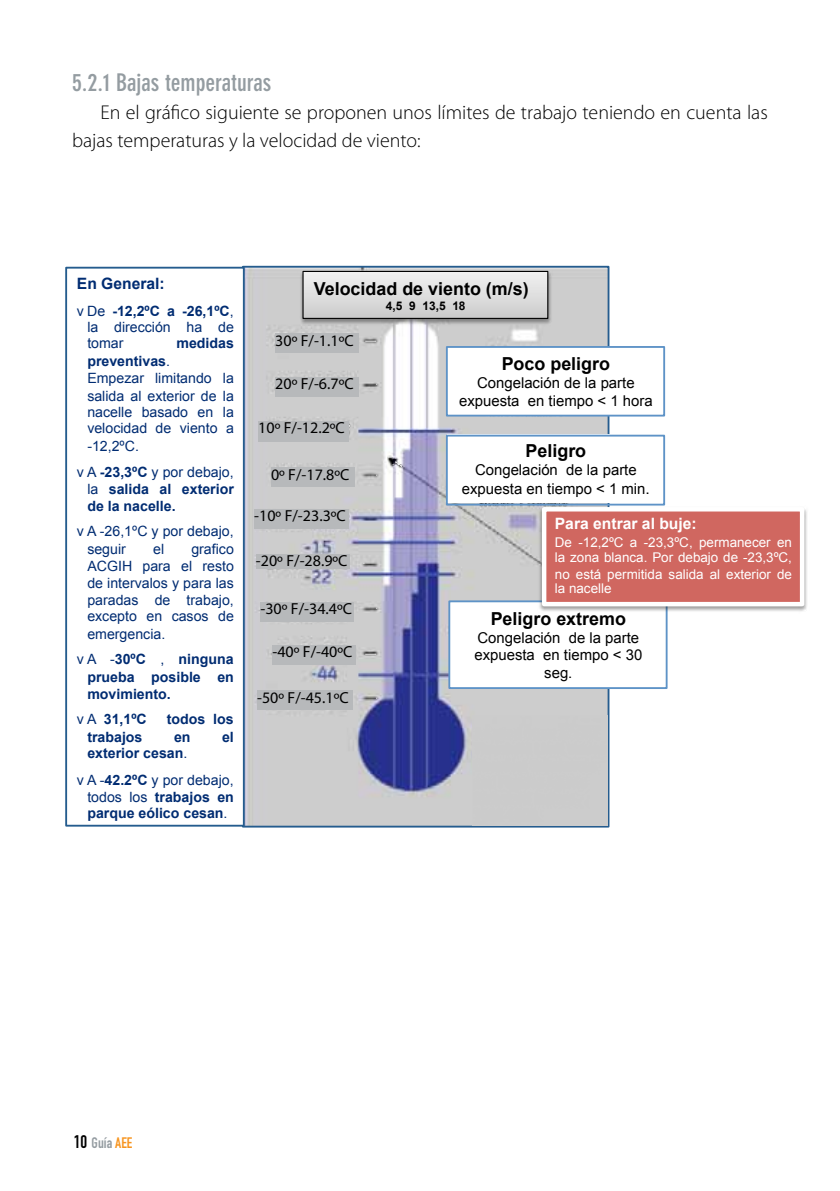
<style>
.page{position:relative;width:840px;height:1191px;background:#fff}
.page>*{position:absolute;margin:0;border:0;box-sizing:border-box;transform-origin:0 0}
.t1{font:700 condensed 24px "DIN Neuzeit Grotesk";color:#949ca1}
.t2{font:300 20px/28px "Myriad Pro";color:#000}
.t3{font:700 17.8px "Arial";color:#000}
.t4{font:16px "Myriad";color:#000}
.t5{font:700 15.6px "Arial";color:#fff}
.t6{font:700 15.6px "Arial";color:#002c72}
.t7{font:15px/17.8px "Arial";color:#000;text-align:center}
.t8{font:15px "DIN Engschrift";color:#949ca1}
.t9{font:14.2px/16.4px "Arial";color:#002c72}
.t10{font:700 14.2px/16.4px "Arial";color:#002c72}
.t11{font:13.4px/15px "Arial";color:#fff}
.t12{font:700 12px "Arial";color:#000}
.s1{font-weight:700}
.s2{font-weight:400}
.s3{font-size:15.6px}
.s4{font-size:18px;color:#000}
.s5{color:#f7941e}
</style>
<div class="page">
<img style="left:245px;top:269px;width:361px;height:555px">
<div style="left:65px;top:267px;width:179px;height:559px;border:2px solid #255c8e"></div>
<img style="left:297px;top:268px;width:256px;height:58px">
<img style="left:307px;top:319px;width:226px;height:1px">
<div style="left:303px;top:271px;width:244px;height:47px;background:linear-gradient(to bottom,#f2f2f2,#ccc)"></div>
<div style="left:302px;top:271px;width:246px;height:48px;border:1px solid #000"></div>
<div style="left:446px;top:347px;width:217px;height:68px;background:#fff"></div>
<div style="left:445px;top:346px;width:219px;height:70px;border:2px solid #5e93c7"></div>
<div style="left:446px;top:434px;width:217px;height:69px;background:#fff"></div>
<div style="left:445px;top:435px;width:219px;height:70px;border:2px solid #5e93c7"></div>
<div style="left:449px;top:601px;width:217px;height:87px;background:#fff"></div>
<div style="left:448px;top:600px;width:219px;height:89px;border:2px solid #5e93c7"></div>
<img style="left:536px;top:504px;width:271px;height:110px">
<div style="left:544px;top:509px;width:257px;height:95px;background:#d06760"></div>
<div style="left:541px;top:507px;width:262px;height:99px;border:4px solid #fff"></div>
<div style="left:472px;top:716px;width:135px;height:109px;background:#cbcbcb"></div>
<div style="left:275px;top:334px;width:84px;height:19px;background:#b7b9bb"></div>
<div style="left:275px;top:377px;width:84px;height:19px;background:#b7b9bb"></div>
<div style="left:258px;top:421px;width:91px;height:21px;background:#b7b9bb"></div>
<div style="left:271px;top:468px;width:83px;height:19px;background:#b7b9bb"></div>
<div style="left:254px;top:509px;width:95px;height:19px;background:#b7b9bb"></div>
<div style="left:256px;top:554px;width:93px;height:15px;background:#b7b9bb"></div>
<div style="left:260px;top:602px;width:93px;height:20px;background:#b7b9bb"></div>
<div style="left:272px;top:645px;width:84px;height:19px;background:#b7b9bb"></div>
<div style="left:257px;top:690px;width:96px;height:19px;background:#b7b9bb"></div>
<h1 class="t1" style="left:72px;top:69px;width:201px">5.2.1 Bajas temperaturas</h1>
<h2 class="t2" style="left:72px;top:99px;width:696px;text-indent:28px">En el gráfico siguiente se proponen unos límites de trabajo teniendo en cuenta las bajas temperaturas y la velocidad de viento:</h2>
<p class="t6" style="left:77px;top:273px;width:89px">En General:</p>
<p class="t9" style="left:87px;top:302px;width:148px;text-align:justify;text-indent:-10px">v De <span class="s1">-12,2ºC a -26,1ºC</span>, la dirección ha de tomar</p>
<p class="t10" style="left:176px;top:335px;width:59px">medidas</p>
<p class="t9" style="left:87px;top:353px;width:148px"><span class="s1">preventivas</span>.<br>Empezar limitando la</p>
<p class="t9" style="left:87px;top:387px;width:148px;text-align:justify">salida al exterior de la nacelle basado en la velocidad de viento a</p>
<p class="t9" style="left:77px;top:434px;width:158px;line-height:25.4px;text-indent:10px">-12,2ºC.<br>v A <span class="s1">-23,3ºC</span> y por debajo,</p>
<p class="t10" style="left:87px;top:482px;width:148px"><span class="s2">la</span> salida al exterior de la nacelle.</p>
<p class="t9" style="left:87px;top:522px;width:148px;line-height:17.8px;text-indent:-10px">v A -26,1ºC y por debajo, seguir</p>
<p class="t9" style="left:87px;top:541px;width:148px;text-align:right">grafico<br>ACGIH para el resto</p>
<p class="t9" style="left:87px;top:575px;width:148px;text-align:justify">de intervalos y para las paradas de trabajo, excepto en casos de</p>
<p class="t9" style="left:77px;top:621px;width:158px;line-height:25.4px;text-indent:10px">emergencia.<br>v A -<span class="s1">30ºC</span> , <span class="s1">ninguna</span></p>
<p class="t10" style="left:87px;top:669px;width:148px">prueba posible en movimiento.</p>
<p class="t10" style="left:77px;top:711px;width:71px"><span class="s2">v A</span> 31,1ºC</p>
<p class="t10" style="left:167px;top:711px;width:68px">todos los</p>
<p class="t10" style="left:87px;top:729px;width:57px">trabajos</p>
<p class="t10" style="left:174px;top:729px;width:18px">en</p>
<p class="t10" style="left:222px;top:729px;width:13px">el</p>
<p class="t10" style="left:77px;top:740px;width:158px;line-height:26.8px;text-indent:10px">exterior cesan<span class="s2">.<br>v A -</span>42.2ºC <span class="s2">y por debajo,</span></p>
<p class="t10" style="left:87px;top:789px;width:148px"><span class="s2">todos los</span> trabajos en parque eólico cesan<span class="s2">.</span></p>
<p class="t9" style="left:153px;top:541px;width:13px">el</p>
<p class="t3" style="left:313px;top:276px;width:216px">Velocidad de viento (m/s)</p>
<p class="t12" style="left:386px;top:297px;width:81px">4,5 9 13,5 18</p>
<p class="t4" style="left:275px;top:332px;width:80px">30º F/-1.1ºC</p>
<p class="t4" style="left:275px;top:376px;width:80px">20º F/-6.7ºC</p>
<p class="t4" style="left:258px;top:420px;width:88px">10º F/-12.2ºC</p>
<p class="t4" style="left:271px;top:466px;width:80px">0º F/-17.8ºC</p>
<p class="t4" style="left:254px;top:508px;width:93px">-10º F/-23.3ºC</p>
<p class="t4" style="left:256px;top:553px;width:93px">-20º F/-28.9ºC</p>
<p class="t4" style="left:260px;top:601px;width:93px">-30º F/-34.4ºC</p>
<p class="t4" style="left:272px;top:644px;width:81px">-40º F/-40ºC</p>
<p class="t4" style="left:257px;top:689px;width:93px">-50º F/-45.1ºC</p>
<p class="t3" style="left:501px;top:352px;width:110px">Poco peligro</p>
<p class="t7" style="left:459px;top:374px;width:195px">Congelación de la parte expuesta en tiempo &lt; 1 hora</p>
<p class="t3" style="left:525px;top:439px;width:62px">Peligro</p>
<p class="t7" style="left:461px;top:461px;width:189px;line-height:18.6px">Congelación de la parte expuesta en tiempo &lt; 1 min<span class="s3">.</span></p>
<p class="t5" style="left:554px;top:513px;width:143px">Para entrar al buje:</p>
<p class="t11" style="left:554px;top:535px;width:238px">De -12,2ºC a -23,3ºC, permanecer en la zona blanca. Por debajo de -23,3ºC,</p>
<p class="t11" style="left:554px;top:567px;width:238px">no está permitida salida al exterior de la nacelle</p>
<p class="t3" style="left:490px;top:606px;width:137px">Peligro extremo</p>
<p class="t7" style="left:474px;top:628px;width:169px">Congelación de la parte expuesta en tiempo &lt; 30 seg.</p>
<p class="t8" style="left:74px;top:1133px;width:60px"><span class="s4">10</span> Guía <span class="s5">AEE</span></p>
</div>
